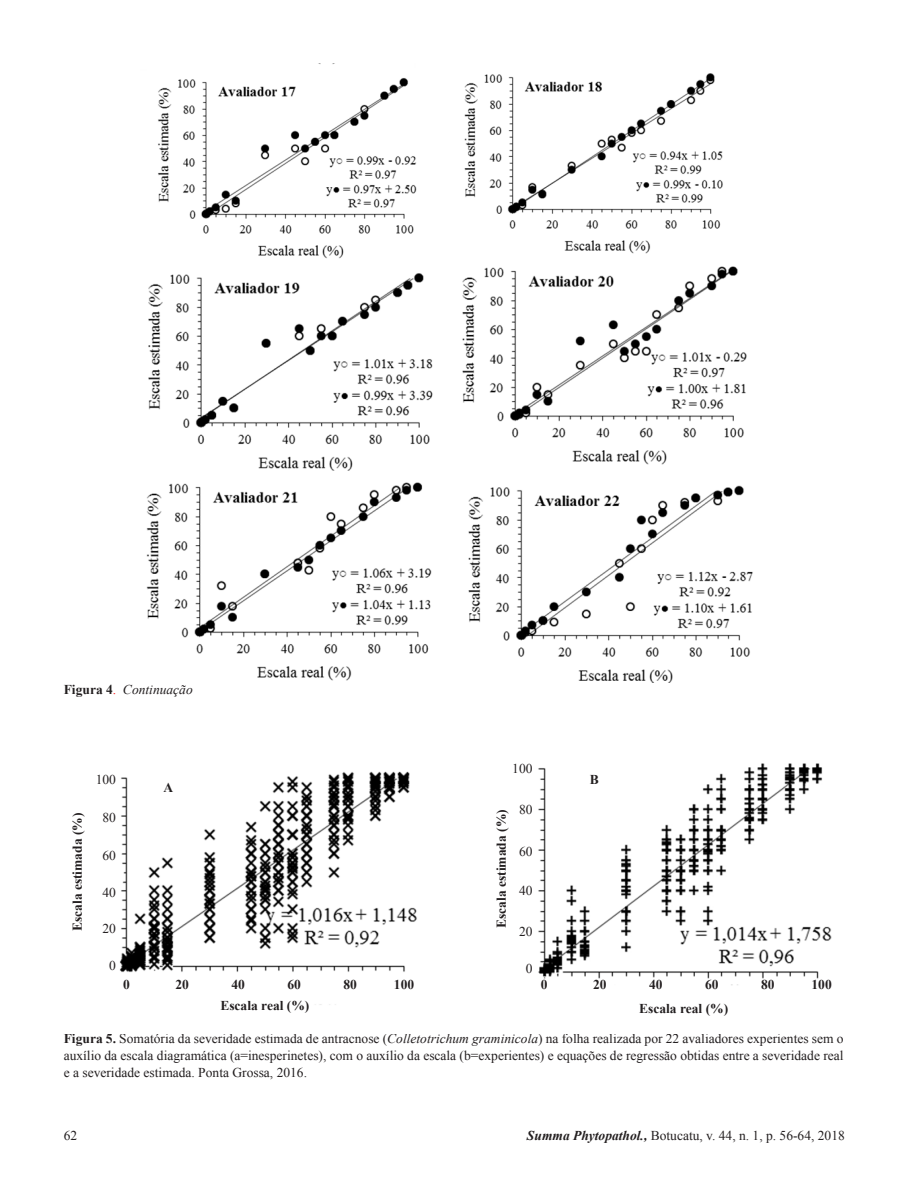
<style>
.page{position:relative;width:918px;height:1188px;background:#fff}
.page>*{position:absolute;margin:0;border:0;box-sizing:border-box;transform-origin:0 0}
.a-mat{font:13.5px/17.1px "Times New Roman";color:#231f20;text-align:justify}
.a-mat-2{font:700 13.5px "Times New Roman";color:#231f20}
.a-mat-3{font:italic 13.5px "Times New Roman";color:#231f20}
.s1{font-weight:700;font-style:normal}
.s2{font-style:normal;color:#f00}
.s3{font-weight:700}
.s4{font-style:italic}
.s5{font-weight:700;font-style:italic}
</style>
<div class="page">
<img style="left:158px;top:73px;width:565px;height:186px">
<img style="left:146px;top:266px;width:607px;height:416px">
<img style="left:120px;top:763px;width:712px;height:242px">
<p class="a-mat-3" style="left:64px;top:680px;width:131px"><span class="s1">Figura 4</span><span class="s2">.</span> Continuação</p>
<p class="a-mat" style="left:512px;top:760px;width:22px">100</p>
<p class="a-mat" style="left:519px;top:800px;width:15px">80</p>
<p class="a-mat" style="left:519px;top:843px;width:15px">60</p>
<p class="a-mat" style="left:519px;top:881px;width:15px">40</p>
<p class="a-mat" style="left:519px;top:922px;width:15px">20</p>
<p class="a-mat" style="left:526px;top:960px;width:8px">0</p>
<p class="a-mat" style="left:96px;top:771px;width:22px">100</p>
<p class="a-mat" style="left:102px;top:808px;width:15px">80</p>
<p class="a-mat" style="left:102px;top:847px;width:15px">60</p>
<p class="a-mat" style="left:102px;top:884px;width:15px">40</p>
<p class="a-mat" style="left:102px;top:919px;width:15px">20</p>
<p class="a-mat" style="left:109px;top:957px;width:8px">0</p>
<p class="a-mat-2" style="left:164px;top:779px;width:11px">A</p>
<p class="a-mat-2" style="left:68px;top:931px;width:120px;rotate:-90deg">Escala estimada (%)</p>
<p class="a-mat-2" style="left:492px;top:928px;width:120px;rotate:-90deg">Escala estimada (%)</p>
<p class="a-mat-2" style="left:590px;top:770px;width:11px">B</p>
<p class="a-mat-2" style="left:123px;top:975px;width:8px">0</p>
<p class="a-mat-2" style="left:175px;top:975px;width:15px">20</p>
<p class="a-mat-2" style="left:231px;top:975px;width:15px">40</p>
<p class="a-mat-2" style="left:287px;top:975px;width:15px">60</p>
<p class="a-mat-2" style="left:344px;top:975px;width:15px">80</p>
<p class="a-mat-2" style="left:394px;top:975px;width:22px">100</p>
<p class="a-mat-2" style="left:541px;top:975px;width:8px">0</p>
<p class="a-mat-2" style="left:593px;top:975px;width:15px">20</p>
<p class="a-mat-2" style="left:649px;top:975px;width:15px">40</p>
<p class="a-mat-2" style="left:705px;top:975px;width:15px">60</p>
<p class="a-mat-2" style="left:761px;top:975px;width:15px">80</p>
<p class="a-mat-2" style="left:812px;top:975px;width:22px">100</p>
<p class="a-mat-2" style="left:220px;top:996px;width:90px">Escala real (%)</p>
<p class="a-mat-2" style="left:639px;top:1000px;width:90px">Escala real (%)</p>
<p class="a-mat" style="left:64px;top:1029px;width:781px"><span class="s3">Figura 5.</span> Somatória da severidade estimada de antracnose (<span class="s4">Colletotrichum graminicola</span>) na folha realizada por 22 avaliadores experientes sem o auxílio da escala diagramática (a=inesperinetes), com o auxílio da escala (b=experientes) e equações de regressão obtidas entre a severidade real e a severidade estimada. Ponta Grossa, 2016.</p>
<p class="a-mat" style="left:64px;top:1127px;width:15px">62</p>
<p class="a-mat" style="left:527px;top:1127px;width:319px"><span class="s5">Summa Phytopathol.,</span> Botucatu, v. 44, n. 1, p. 56-64, 2018</p>
</div>
